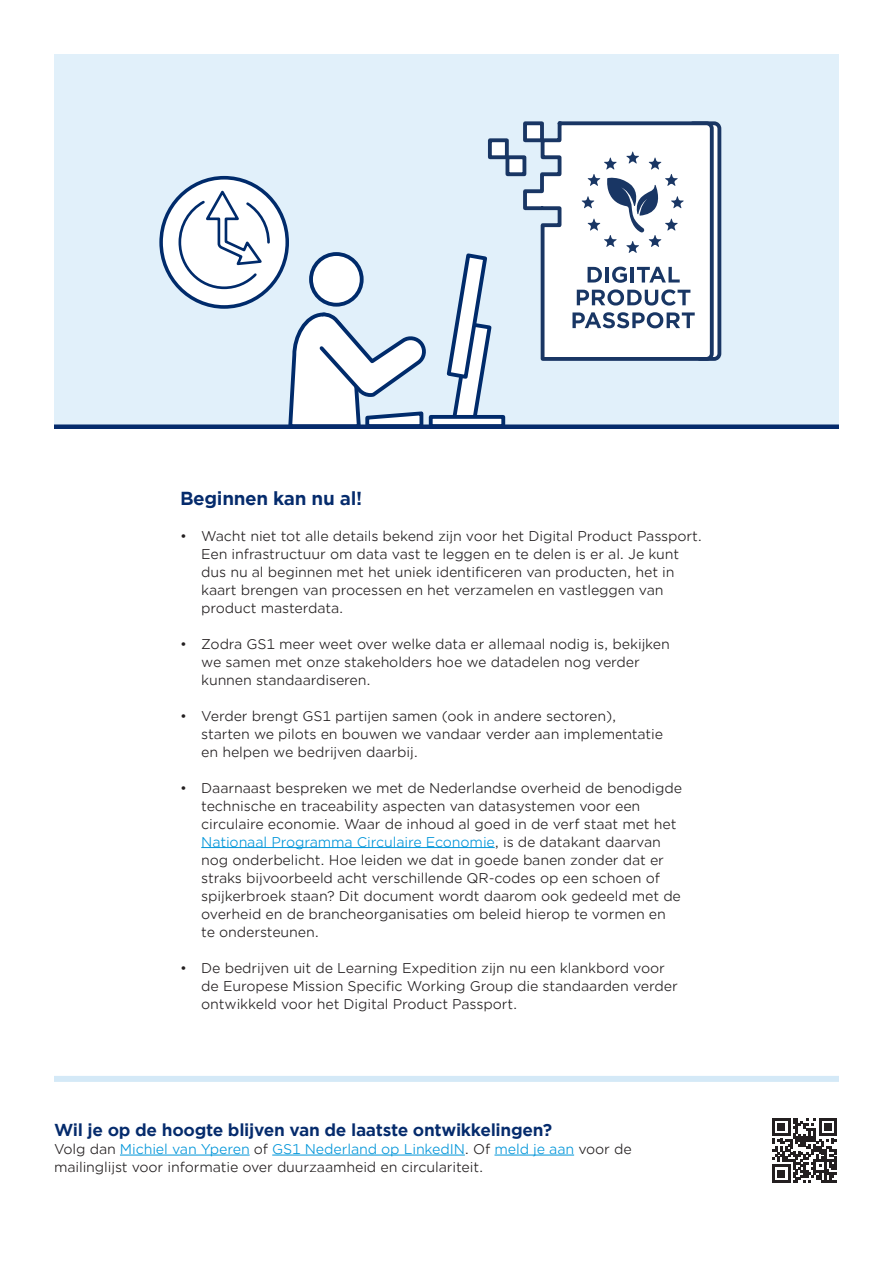
<style>
.page{position:relative;width:893px;height:1263px;background:#fff}
.page>*{position:absolute;margin:0;border:0;box-sizing:border-box;transform-origin:0 0}
.Bodytekst{font:700 18px "Gotham Office";letter-spacing:-.02em;color:#052b6c}
.Bodytekst-2{font:700 16.5px "Gotham Office";letter-spacing:-.02em;color:#052b6c}
.Bodytekst-3{font:13.5px/18px "Gotham Office";letter-spacing:-.01em;color:#231f20}
.Bodytekst-4{font:13.5px "Gotham Office";letter-spacing:-.01em;color:#0095d9}
.s1{color:#231f20}
.s2{color:#0095d9}
</style>
<div class="page">
<div style="left:54px;top:54px;width:785px;height:374px;background:#e1f0fa"></div>
<svg style="left:772px;top:1118px;width:65px;height:65px"></svg>
<hr style="left:201px;top:847px;width:294px;height:1px;background:#0095d9">
<hr style="left:120px;top:1155px;width:130px;height:1px;background:#0095d9">
<hr style="left:272px;top:1155px;width:193px;height:1px;background:#0095d9">
<hr style="left:494px;top:1155px;width:80px;height:1px;background:#0095d9">
<div style="left:54px;top:1076px;width:785px;height:6px;background:#d4e9f7"></div>
<svg style="left:521px;top:121px;width:51px;height:240px"></svg>
<div style="left:523px;top:121px;width:21px;height:21px;background:#fff;border:4px solid #193664"></div>
<div style="left:505px;top:155px;width:21px;height:21px;background:#fff;border:4px solid #193664"></div>
<div style="left:488px;top:138px;width:21px;height:21px;background:#fff;border:4px solid #193664"></div>
<svg style="left:572px;top:121px;width:150px;height:240px"></svg>
<svg style="left:446px;top:253px;width:46px;height:162px"></svg>
<div style="left:429px;top:415px;width:76px;height:13px;background:#fff;border:4px solid #002b6b"></div>
<svg style="left:159px;top:176px;width:271px;height:248px"></svg>
<div style="left:54px;top:424px;width:785px;height:5px;background:#052b6c"></div>
<p class="Bodytekst" style="left:180px;top:485px;width:184px">Beginnen kan nu al!</p>
<p class="Bodytekst-3" style="left:180px;top:526px;width:524px">• Wacht niet tot alle details bekend zijn voor het Digital Product Passport.</p>
<p class="Bodytekst-3" style="left:201px;top:544px;width:480px">Een infrastructuur om data vast te leggen en te delen is er al. Je kunt</p>
<p class="Bodytekst-3" style="left:201px;top:562px;width:475px">dus nu al beginnen met het uniek identificeren van producten, het in</p>
<p class="Bodytekst-3" style="left:201px;top:580px;width:464px">kaart brengen van processen en het verzamelen en vastleggen van</p>
<p class="Bodytekst-3" style="left:201px;top:598px;width:144px">product masterdata.</p>
<p class="Bodytekst-3" style="left:180px;top:634px;width:491px">• Zodra GS1 meer weet over welke data er allemaal nodig is, bekijken</p>
<p class="Bodytekst-3" style="left:201px;top:652px;width:440px">we samen met onze stakeholders hoe we datadelen nog verder</p>
<p class="Bodytekst-3" style="left:201px;top:670px;width:171px">kunnen standaardiseren.</p>
<p class="Bodytekst-3" style="left:180px;top:706px;width:438px">• Verder brengt GS1 partijen samen (ook in andere sectoren),</p>
<p class="Bodytekst-3" style="left:201px;top:724px;width:463px">starten we pilots en bouwen we vandaar verder aan implementatie</p>
<p class="Bodytekst-3" style="left:201px;top:742px;width:218px">en helpen we bedrijven daarbij.</p>
<p class="Bodytekst-3" style="left:180px;top:778px;width:504px">• Daarnaast bespreken we met de Nederlandse overheid de benodigde</p>
<p class="Bodytekst-3" style="left:201px;top:796px;width:441px">technische en traceability aspecten van datasystemen voor een</p>
<p class="Bodytekst-3" style="left:201px;top:814px;width:477px">circulaire economie. Waar de inhoud al goed in de verf staat met het</p>
<p class="Bodytekst-4" style="left:201px;top:833px;width:461px">Nationaal Programma Circulaire Economie<span class="s1">, is de datakant daarvan</span></p>
<p class="Bodytekst-3" style="left:201px;top:850px;width:464px">nog onderbelicht. Hoe leiden we dat in goede banen zonder dat er</p>
<p class="Bodytekst-3" style="left:201px;top:868px;width:460px">straks bijvoorbeeld acht verschillende QR-codes op een schoen of</p>
<p class="Bodytekst-3" style="left:201px;top:886px;width:481px">spijkerbroek staan? Dit document wordt daarom ook gedeeld met de</p>
<p class="Bodytekst-3" style="left:201px;top:904px;width:466px">overheid en de brancheorganisaties om beleid hierop te vormen en</p>
<p class="Bodytekst-3" style="left:201px;top:922px;width:119px">te ondersteunen.</p>
<p class="Bodytekst-3" style="left:180px;top:958px;width:486px">• De bedrijven uit de Learning Expedition zijn nu een klankbord voor</p>
<p class="Bodytekst-3" style="left:201px;top:976px;width:478px">de Europese Mission Specific Working Group die standaarden verder</p>
<p class="Bodytekst-3" style="left:201px;top:994px;width:318px">ontwikkeld voor het Digital Product Passport.</p>
<p class="Bodytekst-2" style="left:54px;top:1118px;width:500px">Wil je op de hoogte blijven van de laatste ontwikkelingen?</p>
<p class="Bodytekst-3" style="left:54px;top:1140px;width:579px">Volg dan <span class="s2">Michiel van Yperen</span> of <span class="s2">GS1 Nederland op LinkedIN</span>. Of <span class="s2">meld je aan</span> voor de mailinglijst voor informatie over duurzaamheid en circulariteit.</p>
</div>
